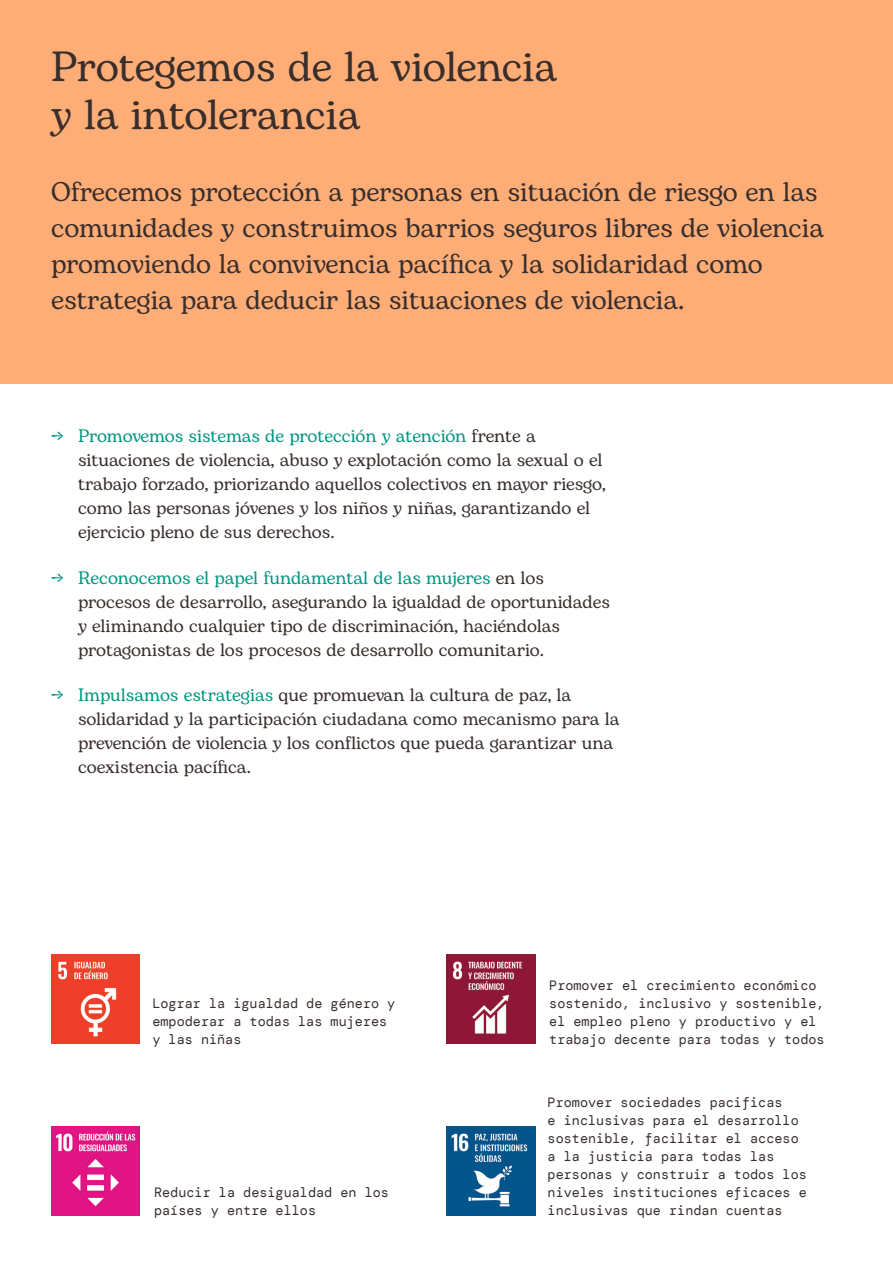
<style>
.page{position:relative;width:893px;height:1263px;background:#fff}
.page>*{position:absolute;margin:0;border:0;box-sizing:border-box;transform-origin:0 0}
.print_h4{font:42px/48px "Bogart";letter-spacing:-.005em;color:#382e2c}
.print_h6{font:27px/36px "Bogart";color:#382e2c}
.t1{font:18px/24px "Bogart";color:#382e2c}
.print_smallnote_Mono{font:13.5px/18px "DM Mono";color:#382e2c}
.s1{color:#009681}
</style>
<div class="page">
<div style="left:0;top:0;width:893px;height:384px;background:#fead77"></div>
<img style="left:51px;top:955px;width:89px;height:88px">
<img style="left:446px;top:1126px;width:89px;height:89px">
<img style="left:446px;top:955px;width:89px;height:88px">
<img style="left:51px;top:1126px;width:89px;height:89px">
<p class="print_h4" style="left:51px;top:43px;width:508px">Protegemos de la violencia y la intolerancia</p>
<p class="print_h6" style="left:51px;top:174px;width:774px">Ofrecemos protección a personas en situación de riesgo en las comunidades y construimos barrios seguros libres de violencia promoviendo la convivencia pacífica y la solidaridad como estrategia para deducir las situaciones de violencia.</p>
<p class="t1" style="left:78px;top:424px;width:529px;text-indent:-27px"><span class="s1">→ Promovemos sistemas de protección y atención</span> frente a situaciones de violencia, abuso y explotación como la sexual o el trabajo forzado, priorizando aquellos colectivos en mayor riesgo, como las personas jóvenes y los niños y niñas, garantizando el ejercicio pleno de sus derechos.</p>
<p class="t1" style="left:78px;top:565px;width:533px;text-indent:-27px"><span class="s1">→ Reconocemos el papel fundamental de las mujeres</span> en los procesos de desarrollo, asegurando la igualdad de oportunidades y eliminando cualquier tipo de discriminación, haciéndolas protagonistas de los procesos de desarrollo comunitario.</p>
<p class="t1" style="left:78px;top:683px;width:543px;text-indent:-27px"><span class="s1">→ Impulsamos estrategias</span> que promuevan la cultura de paz, la solidaridad y la participación ciudadana como mecanismo para la prevención de violencia y los conflictos que pueda garantizar una coexistencia pacífica.</p>
<p class="print_smallnote_Mono" style="left:152px;top:994px;width:245px">Lograr la igualdad de género y empoderar a todas las mujeres y las niñas</p>
<p class="print_smallnote_Mono" style="left:154px;top:1183px;width:236px">Reducir la desigualdad en los países y entre ellos</p>
<p class="print_smallnote_Mono" style="left:549px;top:976px;width:277px">Promover el crecimiento económico sostenido, inclusivo y sostenible, el empleo pleno y productivo y el trabajo decente para todas y todos</p>
<p class="print_smallnote_Mono" style="left:548px;top:1093px;width:261px">Promover sociedades pacificas<br>e inclusivas para el desarrollo sostenible, facilitar el acceso a la justicia para todas las personas y construir a todos los niveles instituciones eficaces e inclusivas que rindan cuentas</p>
</div>
